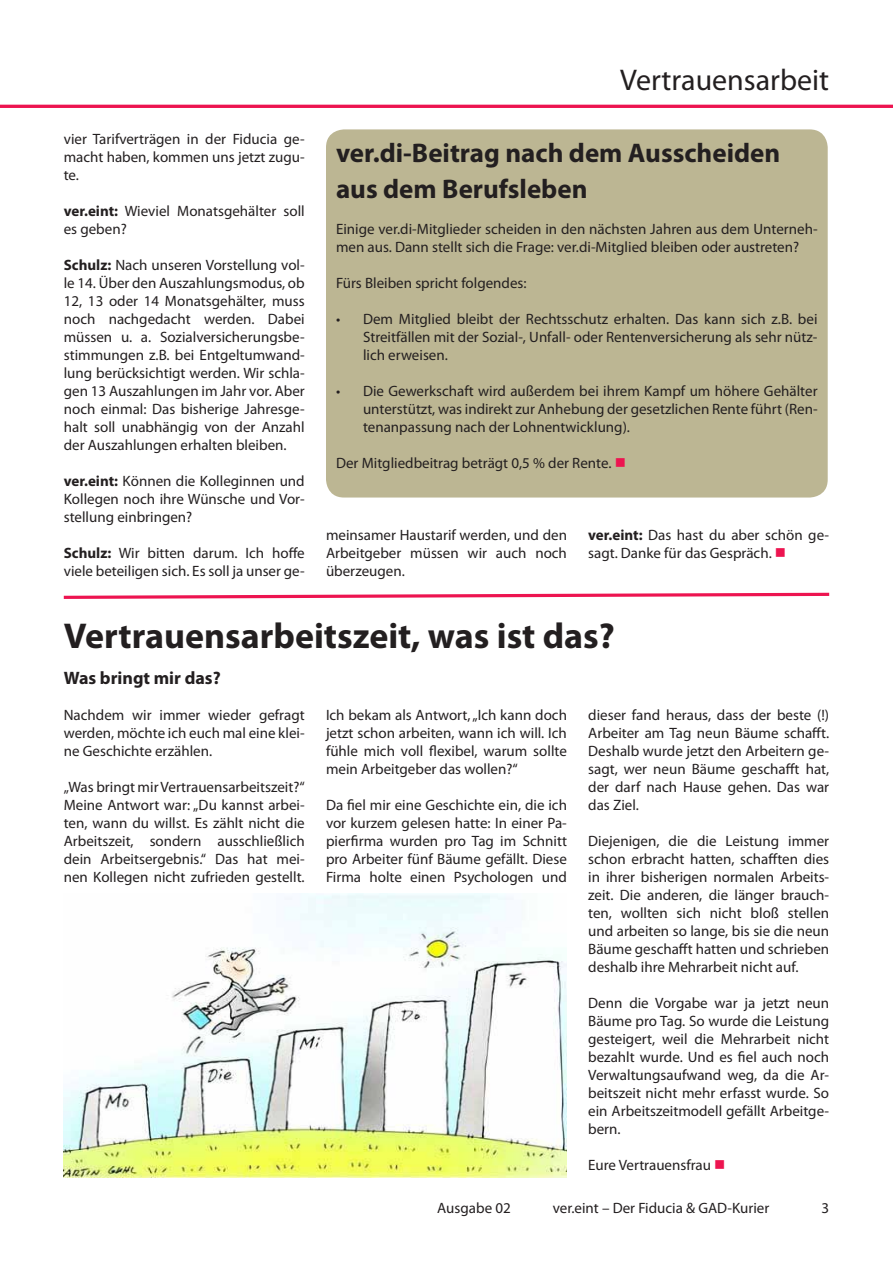
<style>
.page{position:relative;width:893px;height:1263px;background:#fff}
.page>*{position:absolute;margin:0;border:0;box-sizing:border-box;transform-origin:0 0}
.t1{font:700 36px "Myriad Pro";color:#231f20}
.t2{font:30px "Myriad Pro";color:#231f20}
.t3{font:700 27px/36px "Myriad Pro";color:#231f20}
.t4{font:700 18px "Myriad Pro";color:#231f20}
.t5{font:15px/18px "Myriad Pro";color:#231f20;text-align:justify}
.s1{font-weight:700}
.s2{color:#ed1450}
</style>
<div class="page">
<hr style="left:0;top:105px;width:893px;height:3px;background:#ed1450">
<svg style="left:63px;top:592px;width:767px;height:7px"></svg>
<div style="left:326px;top:129px;width:502px;height:368px;background:#bcb693;border-radius:18px"></div>
<img style="left:64px;top:893px;width:503px;height:285px">
<p class="t5" style="left:64px;top:130px;width:242px">vier Tarifverträgen in der Fiducia ge&shy;macht haben, kommen uns jetzt zugu&shy;te.</p>
<p class="t5" style="left:64px;top:202px;width:242px"><span class="s1">ver.eint:</span> Wieviel Monatsgehälter soll es geben?</p>
<p class="t5" style="left:64px;top:256px;width:242px"><span class="s1">Schulz:</span> Nach unseren Vorstellung vol&shy;le 14. Über den Auszahlungsmodus, ob 12, 13 oder 14 Monatsgehälter, muss noch nachgedacht werden. Dabei müssen u. a. Sozialversicherungsbe&shy;stimmungen z.B. bei Entgeltumwand&shy;lung berücksichtigt werden. Wir schla&shy;gen 13 Auszahlungen im Jahr vor. Aber noch einmal: Das bisherige Jahresge&shy;halt soll unabhängig von der Anzahl der Auszahlungen erhalten bleiben.</p>
<p class="t5" style="left:64px;top:472px;width:242px"><span class="s1">ver.eint:</span> Können die Kolleginnen und Kollegen noch ihre Wünsche und Vor&shy;stellung einbringen?</p>
<p class="t5" style="left:64px;top:544px;width:242px"><span class="s1">Schulz:</span> Wir bitten darum. Ich hoffe viele beteiligen sich. Es soll ja unser ge-</p>
<h2 class="t2" style="left:620px;top:61px;width:210px">Vertrauensarbeit</h2>
<h3 class="t3" style="left:336px;top:134px;width:446px">ver.di-Beitrag nach dem Ausscheiden aus dem Berufsleben</h3>
<p class="t5" style="left:336px;top:220px;width:483px">Einige ver.di-Mitglieder scheiden in den nächsten Jahren aus dem Unterneh&shy;men aus. Dann stellt sich die Frage: ver.di-Mitglied bleiben oder austreten?</p>
<p class="t5" style="left:336px;top:274px;width:192px">Fürs Bleiben spricht folgendes:</p>
<p class="t5" style="left:363px;top:310px;width:456px;text-indent:-27px">• Dem Mitglied bleibt der Rechtsschutz erhalten. Das kann sich z.B. bei Streitfällen mit der Sozial-, Unfall- oder Rentenversicherung als sehr nütz&shy;lich erweisen.</p>
<p class="t5" style="left:363px;top:382px;width:456px;text-indent:-27px">• Die Gewerkschaft wird außerdem bei ihrem Kampf um höhere Gehälter unterstützt, was indirekt zur Anhebung der gesetzlichen Rente führt (Ren&shy;tenanpassung nach der Lohnentwicklung).</p>
<p class="t5" style="left:336px;top:454px;width:291px">Der Mitgliedbeitrag beträgt 0,5 % der Rente. <span class="s2">■</span></p>
<p class="t5" style="left:326px;top:526px;width:242px">meinsamer Haustarif werden, und den Arbeitgeber müssen wir auch noch überzeugen.</p>
<p class="t5" style="left:588px;top:526px;width:242px"><span class="s1">ver.eint:</span> Das hast du aber schön ge&shy;sagt. Danke für das Gespräch. <span class="s2">■</span></p>
<h1 class="t1" style="left:64px;top:612px;width:553px">Vertrauensarbeitszeit, was ist das?</h1>
<p class="t4" style="left:64px;top:666px;width:158px">Was bringt mir das?</p>
<p class="t5" style="left:64px;top:706px;width:242px">Nachdem wir immer wieder gefragt werden, möchte ich euch mal eine klei&shy;ne Geschichte erzählen.</p>
<p class="t5" style="left:64px;top:778px;width:242px">„Was bringt mir Vertrauensarbeitszeit?“ Meine Antwort war: „Du kannst arbei&shy;ten, wann du willst. Es zählt nicht die Arbeitszeit, sondern ausschließlich dein Arbeitsergebnis.“ Das hat mei&shy;nen Kollegen nicht zufrieden gestellt.</p>
<p class="t5" style="left:588px;top:706px;width:242px">dieser fand heraus, dass der beste (!)<br>Arbeiter am Tag neun Bäume schafft.<br>Deshalb wurde jetzt den Arbeitern ge&shy;sagt, wer neun Bäume geschafft hat, der darf nach Hause gehen. Das war das Ziel.</p>
<p class="t5" style="left:588px;top:832px;width:242px">Diejenigen, die die Leistung immer schon erbracht hatten, schafften dies in ihrer bisherigen normalen Arbeits&shy;zeit. Die anderen, die länger brauch&shy;ten, wollten sich nicht bloß stellen und arbeiten so lange, bis sie die neun Bäume geschafft hatten und schrieben deshalb ihre Mehrarbeit nicht auf.</p>
<p class="t5" style="left:588px;top:994px;width:242px">Denn die Vorgabe war ja jetzt neun Bäume pro Tag. So wurde die Leistung gesteigert, weil die Mehrarbeit nicht bezahlt wurde. Und es fiel auch noch Verwaltungsaufwand weg, da die Ar&shy;beitszeit nicht mehr erfasst wurde. So ein Arbeitszeitmodell gefällt Arbeitge&shy;bern.</p>
<p class="t5" style="left:588px;top:1156px;width:139px">Eure Vertrauensfrau <span class="s2">■</span></p>
<p class="t5" style="left:326px;top:706px;width:242px">Ich bekam als Antwort, „Ich kann doch jetzt schon arbeiten, wann ich will. Ich fühle mich voll flexibel, warum sollte mein Arbeitgeber das wollen?“</p>
<p class="t5" style="left:326px;top:796px;width:242px">Da fiel mir eine Geschichte ein, die ich vor kurzem gelesen hatte: In einer Pa&shy;pierfirma wurden pro Tag im Schnitt pro Arbeiter fünf Bäume gefällt. Diese Firma holte einen Psychologen und</p>
<p class="t5" style="left:437px;top:1198px;width:75px">Ausgabe 02</p>
<p class="t5" style="left:553px;top:1198px;width:218px">ver.eint – Der Fiducia &amp; GAD-Kurier</p>
<p class="t5" style="left:821px;top:1198px;width:9px">3</p>
</div>
